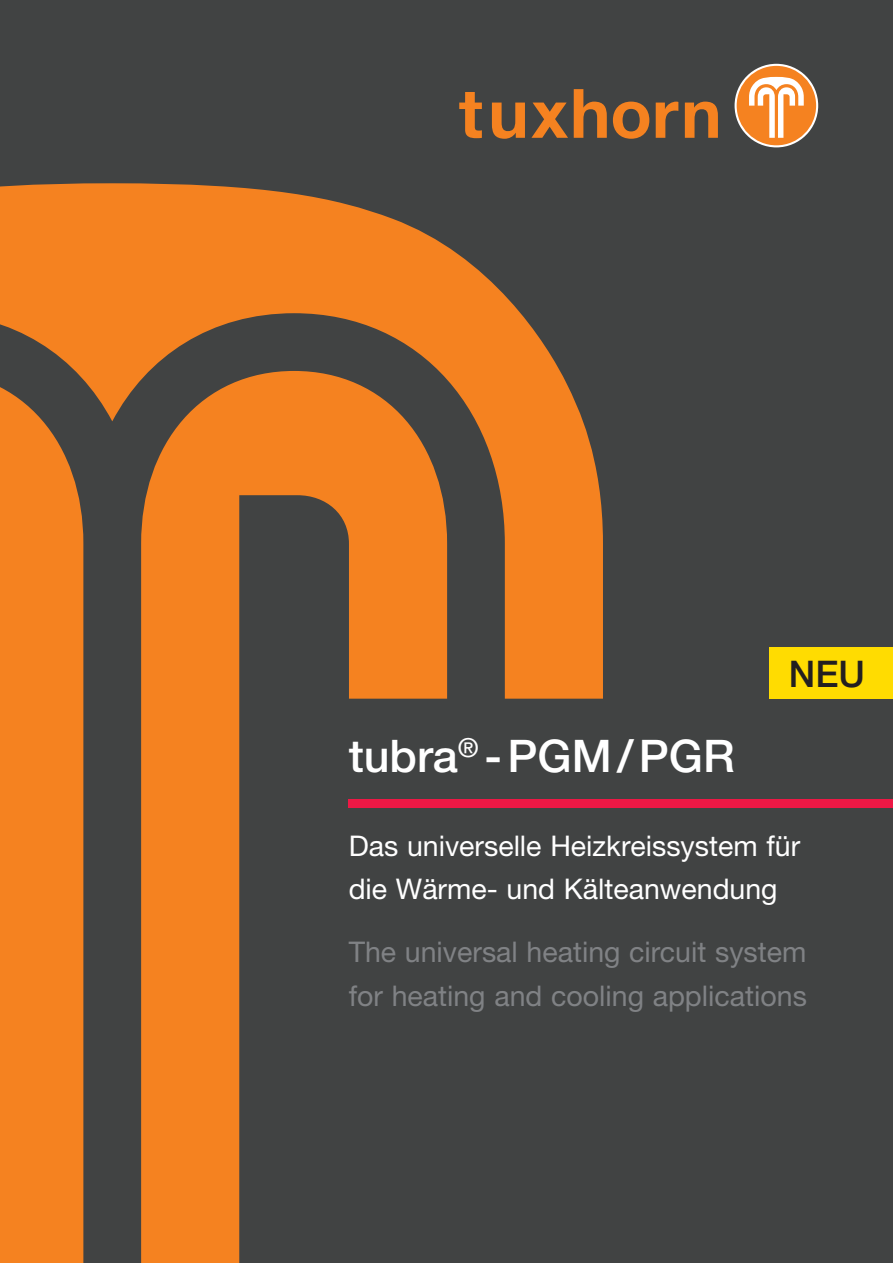
<style>
.page{position:relative;width:893px;height:1263px;background:#414343}
.page>*{position:absolute;margin:0;border:0;box-sizing:border-box;transform-origin:0 0}
.t1{font:500 45px "Helvetica Neue LT Std";color:#fff}
.t2{font:500 36.75px "Helvetica Neue LT Std";color:#231f20}
.t3{font:28.5px/43.5px "Helvetica Neue LT Std";color:#808285}
.t4{font:28.5px/43.5px "Helvetica Neue LT Std";color:#fff}
</style>
<div class="page">
<div style="left:349px;top:799px;width:544px;height:9px;background:#ed1845"></div>
<div style="left:770px;top:648px;width:123px;height:51px;background:#ffdc01"></div>
<svg style="left:735px;top:64px;width:83px;height:83px"></svg>
<div style="left:737px;top:66px;width:79px;height:79px;background:#f58220;border-radius:50%"></div>
<svg style="left:749px;top:77px;width:55px;height:61px"></svg>
<svg style="left:459px;top:89px;width:259px;height:50px"></svg>
<svg style="left:141px;top:699px;width:208px;height:564px"></svg>
<div style="left:0;top:699px;width:83px;height:564px;background:#f58220"></div>
<svg style="left:0;top:183px;width:603px;height:516px;fill:#f58220"></svg>
<h1 class="t1" style="left:349px;top:729px;width:388px">tubra<sup>®</sup> -PGM/PGR</h1>
<p class="t2" style="left:789px;top:652px;width:78px">NEU</p>
<p class="t4" style="left:349px;top:824px;width:453px">Das universelle Heizkreissystem für die Wärme- und Kälteanwendung</p>
<p class="t3" style="left:349px;top:930px;width:460px">The universal heating circuit system for heating and cooling applications</p>
</div>
